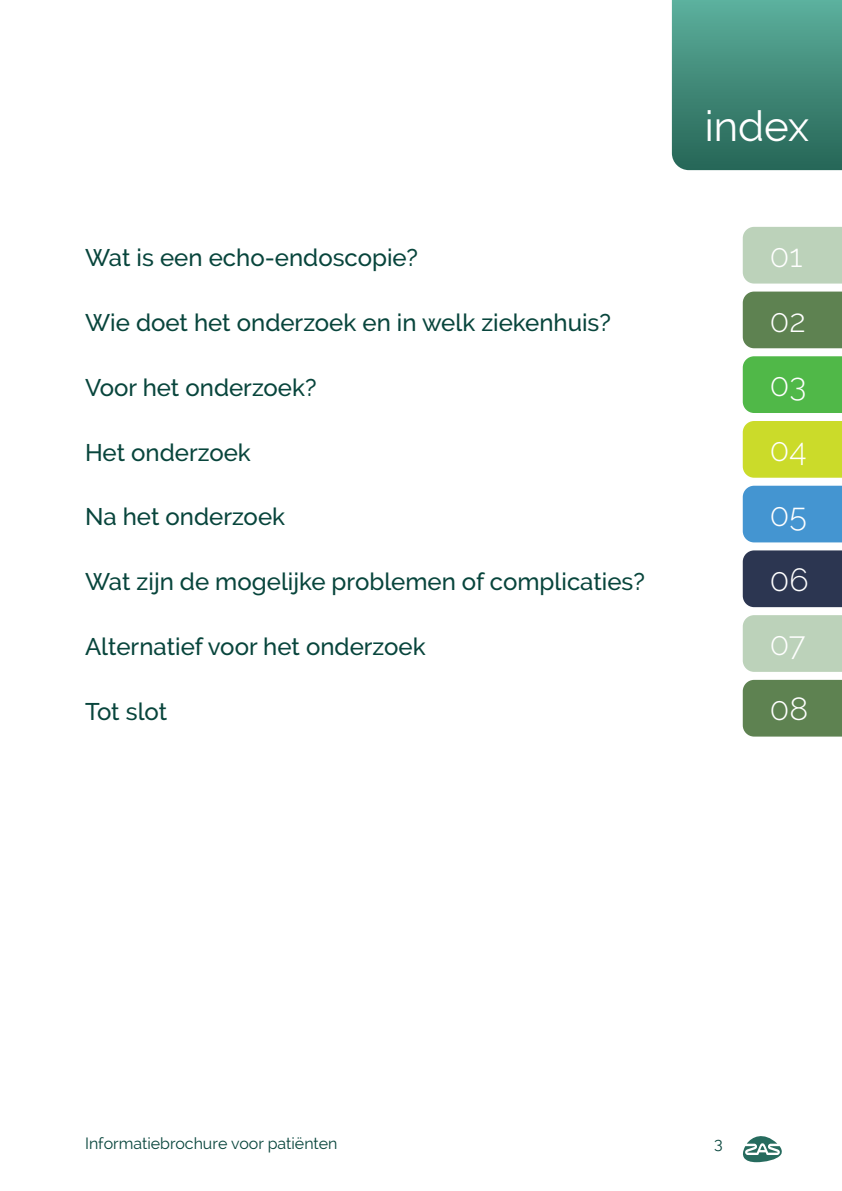
<style>
.page{position:relative;width:842px;height:1191px;background:#fff}
.page>*{position:absolute;margin:0;border:0;box-sizing:border-box;transform-origin:0 0}
.t1{font:42px "Raleway";color:#fff}
.t2{font:300 32px "Raleway";color:#fff}
.t3{font:500 24px "Raleway";color:#08453c}
.t4{font:16px "Raleway";color:#08453c}
</style>
<div class="page">
<svg style="left:672px;top:0;width:170px;height:170px;background:#418a79"></svg>
<div style="left:743px;top:227px;width:99px;height:56px;background:#bcd2ba"></div>
<div style="left:743px;top:291px;width:99px;height:57px;background:#5e8251"></div>
<div style="left:743px;top:356px;width:99px;height:57px;background:#50b848"></div>
<div style="left:743px;top:421px;width:99px;height:57px;background:#cbdb2a"></div>
<div style="left:743px;top:486px;width:99px;height:56px;background:#4495d1"></div>
<div style="left:743px;top:550px;width:99px;height:57px;background:#2c3651"></div>
<div style="left:743px;top:615px;width:99px;height:57px;background:#bcd2ba"></div>
<div style="left:743px;top:680px;width:99px;height:56px;background:#5e8251"></div>
<svg style="left:743px;top:1136px;width:39px;height:26px"></svg>
<h1 class="t1" style="left:705px;top:102px;width:106px">index</h1>
<p class="t3" style="left:85px;top:244px;width:334px">Wat is een echo-endoscopie?</p>
<h2 class="t2" style="left:770px;top:237px;width:34px">01</h2>
<p class="t3" style="left:85px;top:309px;width:527px">Wie doet het onderzoek en in welk ziekenhuis?</p>
<h2 class="t2" style="left:770px;top:302px;width:37px">02</h2>
<p class="t3" style="left:85px;top:373px;width:233px">Voor het onderzoek?</p>
<h2 class="t2" style="left:770px;top:366px;width:38px">03</h2>
<p class="t3" style="left:85px;top:438px;width:167px">Het onderzoek</p>
<h2 class="t2" style="left:770px;top:431px;width:38px">04</h2>
<p class="t3" style="left:85px;top:503px;width:202px">Na het onderzoek</p>
<h2 class="t2" style="left:770px;top:496px;width:38px">05</h2>
<p class="t3" style="left:85px;top:568px;width:561px">Wat zijn de mogelijke problemen of complicaties?</p>
<h2 class="t2" style="left:770px;top:560px;width:40px">06</h2>
<p class="t3" style="left:85px;top:632px;width:342px">Alternatief voor het onderzoek</p>
<h2 class="t2" style="left:770px;top:625px;width:37px">07</h2>
<p class="t3" style="left:85px;top:697px;width:84px">Tot slot</p>
<h2 class="t2" style="left:770px;top:690px;width:40px">08</h2>
<p class="t4" style="left:85px;top:1134px;width:254px">Informatiebrochure voor patiënten</p>
<p class="t4" style="left:714px;top:1134px;width:10px">3</p>
</div>
